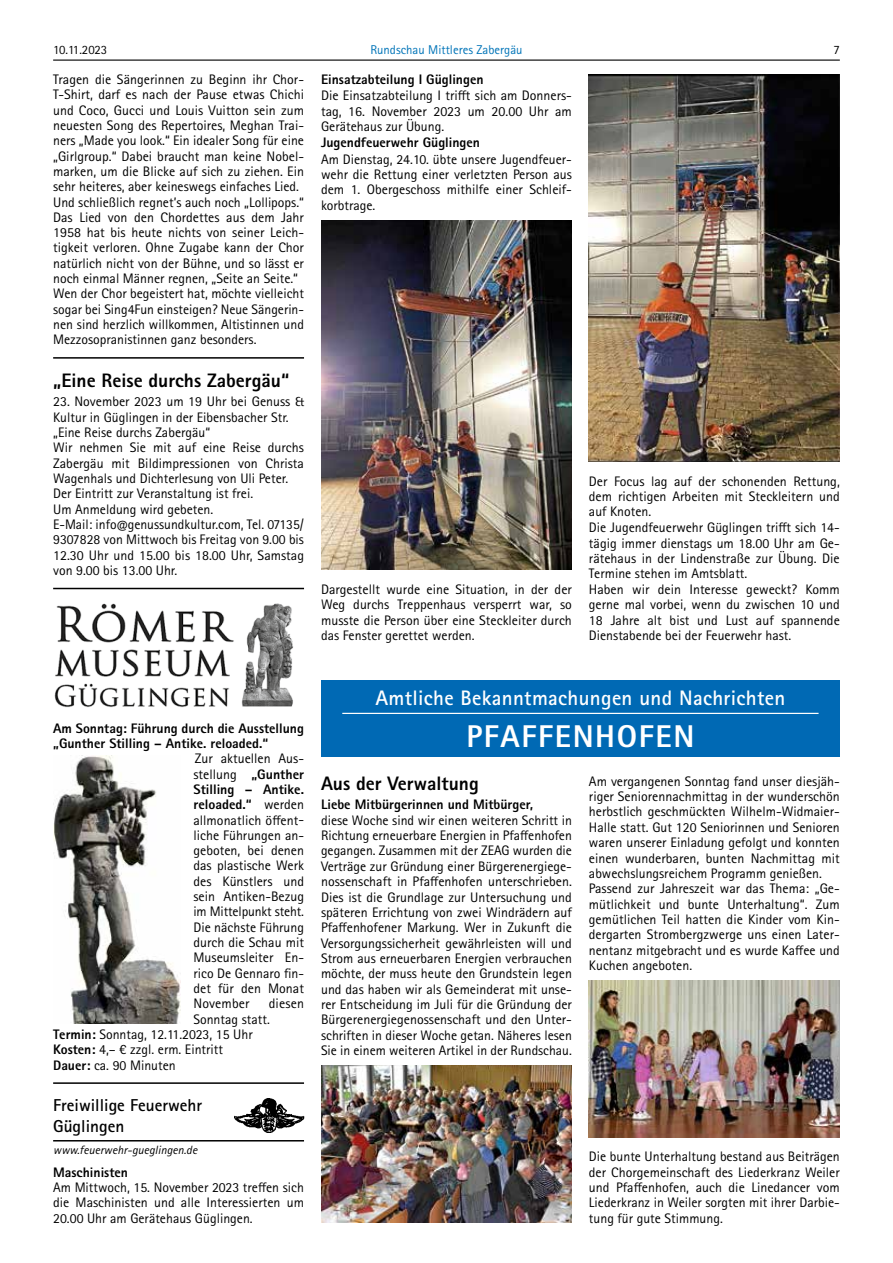
<style>
.page{position:relative;width:893px;height:1263px;background:#fff}
.page>*{position:absolute;margin:0;border:0;box-sizing:border-box;transform-origin:0 0}
.t1{font:800 31.5px "Rotis Sans Serif W1 G";letter-spacing:.05em;color:#fff}
.t2{font:700 21px "Rotis Sans Serif W1 G";letter-spacing:.015em;color:#fff}
.t3{font:800 19.5px "Rotis Sans Serif W1 G";color:#000}
.t4{font:700 17.25px/20.7px "Agfa Rotis Sans Serif";color:#000}
.t5{font:13.8px/15.3px "Rotis Sans Serif W1 G";color:#000;text-align:justify}
.t6{font:800 13.8px/15.3px "Rotis Sans Serif W1 G";color:#000}
.t7{font:12.75px "Rotis Sans Serif W1 G";color:#0074b8}
.t8{font:12.75px "Rotis Sans Serif W1 G";letter-spacing:-.02em;color:#000}
.t9{font:italic 12px "Agfa Rotis Sans Serif";color:#000}
.s1{font-weight:800}
</style>
<div class="page">
<hr style="left:53px;top:60px;width:787px;height:1px;background:#000">
<hr style="left:53px;top:357px;width:251px;height:2px;background:#000">
<hr style="left:53px;top:588px;width:251px;height:1px;background:#000">
<hr style="left:53px;top:1082px;width:251px;height:2px;background:#000">
<img style="left:54px;top:603px;width:239px;height:105px">
<img style="left:53px;top:755px;width:128px;height:268px">
<hr style="left:53px;top:1140px;width:251px;height:1px;background:#000">
<img style="left:235px;top:1099px;width:69px;height:33px">
<img style="left:321px;top:221px;width:251px;height:348px">
<img style="left:589px;top:74px;width:251px;height:387px">
<img style="left:321px;top:1065px;width:251px;height:157px">
<div style="left:321px;top:680px;width:519px;height:77px;background:#0069b4"></div>
<hr style="left:342px;top:713px;width:477px;height:1px;background:#fff">
<img style="left:589px;top:980px;width:251px;height:157px">
<p class="t8" style="left:53px;top:42px;width:56px">10.11.2023</p>
<p class="t7" style="left:370px;top:42px;width:154px">Rundschau Mittleres Zabergäu</p>
<p class="t8" style="left:833px;top:42px;width:8px">7</p>
<p class="t5" style="left:53px;top:72px;width:252px;text-align:left">Tragen die Sängerinnen zu Beginn ihr Chor-T-Shirt, darf es nach der Pause etwas Chichi und Coco, Gucci und Louis Vuitton sein zum neuesten Song des Repertoires, Meghan Trai&shy;ners „Made you look.“ Ein idealer Song für eine „Girlgroup.“ Dabei braucht man keine Nobel&shy;marken, um die Blicke auf sich zu ziehen. Ein sehr heiteres, aber keineswegs einfaches Lied.<br>Und schließlich regnet’s auch noch „Lollipops.“ Das Lied von den Chordettes aus dem Jahr 1958 hat bis heute nichts von seiner Leich&shy;tigkeit verloren. Ohne Zugabe kann der Chor natürlich nicht von der Bühne, und so lässt er noch einmal Männer regnen, „Seite an Seite.“ Wen der Chor begeistert hat, möchte vielleicht sogar bei Sing4Fun einsteigen? Neue Sängerin&shy;nen sind herzlich willkommen, Altistinnen und Mezzosopranistinnen ganz besonders.</p>
<h3 class="t3" style="left:53px;top:368px;width:238px">„Eine Reise durchs Zabergäu“</h3>
<p class="t5" style="left:53px;top:394px;width:252px;text-align:left">23. November 2023 um 19 Uhr bei Genuss &amp; Kultur in Güglingen in der Eibensbacher Str. „Eine Reise durchs Zabergäu“<br>Wir nehmen Sie mit auf eine Reise durchs Zabergäu mit Bildimpressionen von Christa Wagenhals und Dichterlesung von Uli Peter.<br>Der Eintritt zur Veranstaltung ist frei.<br>Um Anmeldung wird gebeten.<br>E-Mail: info@genussundkultur.com, Tel. 07135/ 9307828 von Mittwoch bis Freitag von 9.00 bis 12.30 Uhr und 15.00 bis 18.00 Uhr, Samstag von 9.00 bis 13.00 Uhr.</p>
<p class="t6" style="left:321px;top:72px;width:164px">Einsatzabteilung I Güglingen</p>
<p class="t5" style="left:321px;top:88px;width:252px">Die Einsatzabteilung I trifft sich am Donners&shy;tag, 16. November 2023 um 20.00 Uhr am Gerätehaus zur Übung.</p>
<p class="t6" style="left:321px;top:135px;width:160px">Jugendfeuerwehr Güglingen</p>
<p class="t5" style="left:321px;top:151px;width:252px">Am Dienstag, 24.10. übte unsere Jugendfeuer&shy;wehr die Rettung einer verletzten Person aus dem 1. Obergeschoss mithilfe einer Schleif&shy;korbtrage.</p>
<p class="t5" style="left:589px;top:473px;width:252px;text-align:left">Der Focus lag auf der schonenden Rettung, dem richtigen Arbeiten mit Steckleitern und auf Knoten.<br>Die Jugendfeuerwehr Güglingen trifft sich 14- tägig immer dienstags um 18.00 Uhr am Ge&shy;rätehaus in der Lindenstraße zur Übung. Die Termine stehen im Amtsblatt.<br>Haben wir dein Interesse geweckt? Komm gerne mal vorbei, wenn du zwischen 10 und 18 Jahre alt bist und Lust auf spannende Dienstabende bei der Feuerwehr hast.</p>
<p class="t5" style="left:321px;top:582px;width:252px">Dargestellt wurde eine Situation, in der der Weg durchs Treppenhaus versperrt war, so musste die Person über eine Steckleiter durch das Fenster gerettet werden.</p>
<p class="t6" style="left:53px;top:720px;width:252px">Am Sonntag: Führung durch die Ausstellung „Gunther Stilling – Antike. reloaded.“</p>
<p class="t5" style="left:193px;top:751px;width:112px">Zur aktuellen Aus&shy;stellung <span class="s1">„Gunther Stilling – Antike. reloaded.“</span> werden allmonatlich öffent&shy;liche Führungen an&shy;geboten, bei denen das plastische Werk des Künstlers und sein Antiken-Bezug im Mittelpunkt steht.<br>Die nächste Führung durch die Schau mit Museumsleiter En&shy;rico De Gennaro fin&shy;det für den Monat November</p>
<p class="t5" style="left:269px;top:996px;width:37px">diesen</p>
<p class="t5" style="left:193px;top:1011px;width:78px">Sonntag statt.</p>
<p class="t5" style="left:53px;top:1027px;width:201px"><span class="s1">Termin:</span> Sonntag, 12.11.2023, 15 Uhr</p>
<p class="t5" style="left:53px;top:1042px;width:171px"><span class="s1">Kosten:</span> 4,– € zzgl. erm. Eintritt</p>
<p class="t5" style="left:53px;top:1057px;width:124px"><span class="s1">Dauer:</span> ca. 90 Minuten</p>
<p class="t4" style="left:53px;top:1095px;width:151px">Freiwillige Feuerwehr<br>Güglingen</p>
<p class="t9" style="left:53px;top:1142px;width:146px">www.feuerwehr-gueglingen.de</p>
<p class="t6" style="left:53px;top:1164px;width:76px">Maschinisten</p>
<p class="t5" style="left:53px;top:1180px;width:252px">Am Mittwoch, 15. November 2023 treffen sich die Maschinisten und alle Interessierten um 20.00 Uhr am Gerätehaus Güglingen.</p>
<h2 class="t2" style="left:375px;top:685px;width:411px">Amtliche Bekanntmachungen und Nachrichten</h2>
<h1 class="t1" style="left:466px;top:716px;width:229px">PFAFFENHOFEN</h1>
<p class="t5" style="left:589px;top:773px;width:252px;text-align:left">Am vergangenen Sonntag fand unser diesjäh&shy;riger Seniorennachmittag in der wunderschön herbstlich geschmückten Wilhelm-Widmaier-Halle statt. Gut 120 Seniorinnen und Senioren waren unserer Einladung gefolgt und konnten einen wunderbaren, bunten Nachmittag mit abwechslungsreichem Programm genießen.<br>Passend zur Jahreszeit war das Thema: „Ge&shy;mütlichkeit und bunte Unterhaltung“. Zum gemütlichen Teil hatten die Kinder vom Kin&shy;dergarten Strombergzwerge uns einen Later&shy;nentanz mitgebracht und es wurde Kaffee und Kuchen angeboten.</p>
<h3 class="t3" style="left:321px;top:771px;width:159px">Aus der Verwaltung</h3>
<p class="t6" style="left:321px;top:797px;width:214px">Liebe Mitbürgerinnen und Mitbürger,</p>
<p class="t5" style="left:321px;top:812px;width:252px">diese Woche sind wir einen weiteren Schritt in Richtung erneuerbare Energien in Pfaffenhofen gegangen. Zusammen mit der ZEAG wurden die Verträge zur Gründung einer Bürgerenergiege&shy;nossenschaft in Pfaffenhofen unterschrieben.<br>Dies ist die Grundlage zur Untersuchung und späteren Errichtung von zwei Windrädern auf Pfaffenhofener Markung. Wer in Zukunft die Versorgungssicherheit gewährleisten will und Strom aus erneuerbaren Energien verbrauchen möchte, der muss heute den Grundstein legen und das haben wir als Gemeinderat mit unse&shy;rer Entscheidung im Juli für die Gründung der Bürgerenergiegenossenschaft und den Unter&shy;schriften in dieser Woche getan. Näheres lesen Sie in einem weiteren Artikel in der Rundschau.</p>
<p class="t5" style="left:589px;top:1149px;width:252px">Die bunte Unterhaltung bestand aus Beiträgen der Chorgemeinschaft des Liederkranz Weiler und Pfaffenhofen, auch die Linedancer vom Liederkranz in Weiler sorgten mit ihrer Darbie&shy;tung für gute Stimmung.</p>
</div>
